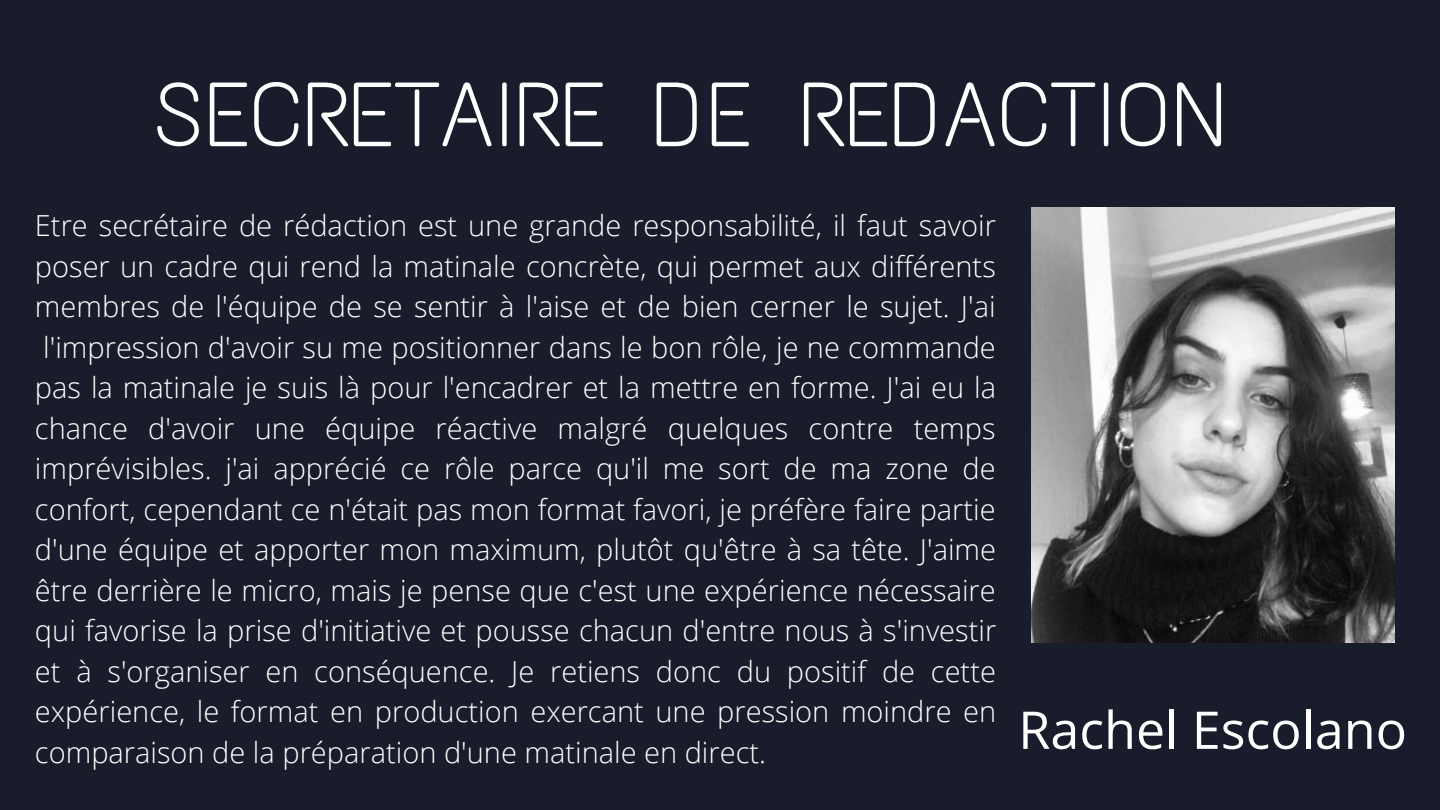
<style>
.page{position:relative;width:1440px;height:810px;background:#191c2b}
.page>*{position:absolute;margin:0;border:0;box-sizing:border-box;transform-origin:0 0}
.t1{font:91px "Text Me One";letter-spacing:.01em;color:#fff}
.t2{font:52px "Open Sans";color:#fff}
.t3{font:300 29px/40.5px "Open Sans";color:#fff;text-align:justify}
</style>
<div class="page">
<img style="left:1031px;top:208px;width:363px;height:434px">
<p class="t1" style="left:153px;top:60px;width:1076px">SECRETAIRE DE REDACTION</p>
<p class="t3" style="left:35px;top:205px;width:963px">Etre secrétaire de rédaction est une grande responsabilité, il faut savoir poser un cadre qui rend la matinale concrète, qui permet aux différents membres de l'équipe de se sentir à l'aise et de bien cerner le sujet. J'ai l'impression d'avoir su me positionner dans le bon rôle, je ne commande pas la matinale je suis là pour l'encadrer et la mettre en forme. J'ai eu la chance d'avoir une équipe réactive malgré quelques contre temps imprévisibles. j'ai apprécié ce rôle parce qu'il me sort de ma zone de confort, cependant ce n'était pas mon format favori, je préfère faire partie d'une équipe et apporter mon maximum, plutôt qu'être à sa tête. J'aime être derrière le micro, mais je pense que c'est une expérience nécessaire qui favorise la prise d'initiative et pousse chacun d'entre nous à s'investir et à s'organiser en conséquence. Je retiens donc du positif de cette expérience, le format en production exercant une pression moindre en comparaison de la préparation d'une matinale en direct.</p>
<p class="t2" style="left:1018px;top:693px;width:390px">Rachel Escolano</p>
</div>
